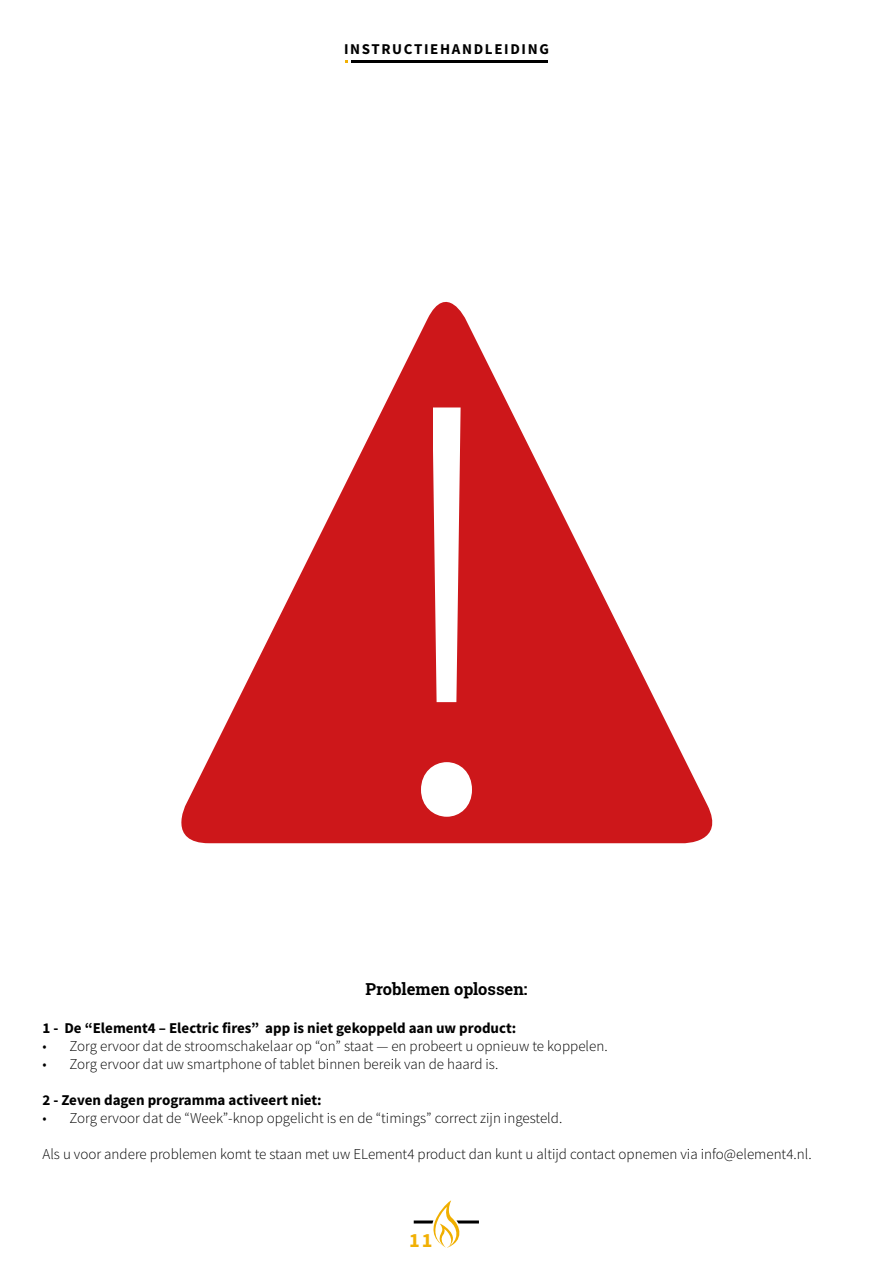
<style>
.page{position:relative;width:893px;height:1263px;background:#fff}
.page>*{position:absolute;margin:0;border:0;box-sizing:border-box;transform-origin:0 0}
.t1{font:700 20.25px "Source Sans Pro";color:#f1b005}
.Head{font:700 16.5px "Roboto Slab";color:#000}
.t2{font:300 15px "Source Sans Pro";color:#000}
.Head_4{font:700 15px "Source Sans Pro";color:#000}
.Head_4-2{font:700 15px "Source Sans Pro";letter-spacing:.11em;color:#000}
</style>
<div class="page">
<hr style="left:351px;top:60px;width:197px;height:3px;background:#000">
<svg style="left:414px;top:1200px;width:65px;height:48px"></svg>
<svg style="left:181px;top:301px;width:532px;height:542px;fill:#cd171a"></svg>
<svg style="left:421px;top:407px;width:51px;height:410px"></svg>
<p class="Head_4-2" style="left:344px;top:39px;width:206px">INSTRUCTIEHANDLEIDING</p>
<p class="Head" style="left:365px;top:978px;width:164px">Problemen oplossen:</p>
<p class="Head_4" style="left:42px;top:1018px;width:475px">1 - De “Element4 – Electric fires” app is niet gekoppeld aan uw product:</p>
<p class="t2" style="left:42px;top:1037px;width:567px">• Zorg ervoor dat de stroomschakelaar op “on” staat — en probeert u opnieuw te koppelen.</p>
<p class="t2" style="left:42px;top:1055px;width:457px">• Zorg ervoor dat uw smartphone of tablet binnen bereik van de haard is.</p>
<p class="Head_4" style="left:42px;top:1090px;width:281px">2 - Zeven dagen programma activeert niet:</p>
<p class="t2" style="left:42px;top:1109px;width:521px">• Zorg ervoor dat de “Week”-knop opgelicht is en de “timings” correct zijn ingesteld.</p>
<p class="t2" style="left:42px;top:1145px;width:771px">Als u voor andere problemen komt te staan met uw ELement4 product dan kunt u altijd contact opnemen via info@element4.nl.</p>
<h1 class="t1" style="left:409px;top:1227px;width:25px">11</h1>
</div>
